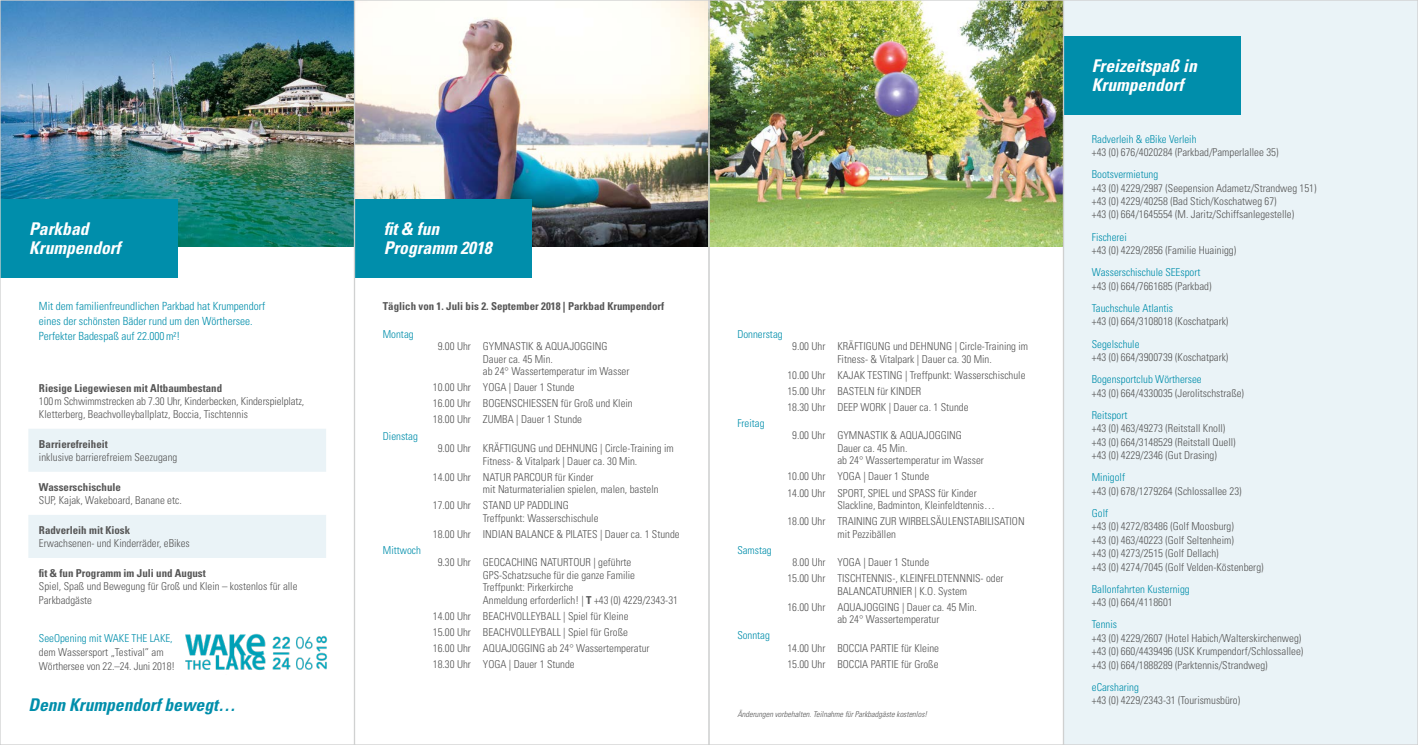
<style>
.page{position:relative;width:1418px;height:745px;background:#fff}
.page>*{position:absolute;margin:0;border:0;box-sizing:border-box;transform-origin:0 0}
.t1{font:italic 700 condensed 17.5px/18.8px "Univers LT Std";color:#fff}
.t2{font:italic 700 condensed 17.5px "Univers LT Std";color:#008eab}
.t3{font:300 condensed 11.25px/15px "Univers";color:#008eab}
.t4{font:300 condensed 10.88px/16px "Univers";color:#565656}
.t5{font:300 condensed 10.88px "Univers";color:#008eab}
.t6{font:700 condensed 10.88px "Univers";color:#565656}
.t7{font:italic 300 condensed 8.12px "Univers";color:#565656}
.s1{font-weight:700}
</style>
<div class="page">
<img style="left:2px;top:2px;width:1059px;height:244px">
<div style="left:1063px;top:0;width:354px;height:744px;background:#eaf3f7"></div>
<div style="left:0;top:199px;width:177px;height:78px;background:#008eab"></div>
<div style="left:1063px;top:36px;width:177px;height:78px;background:#008eab"></div>
<div style="left:354px;top:199px;width:177px;height:78px;background:#008eab"></div>
<svg style="left:28px;top:429px;width:298px;height:128px"></svg>
<img style="left:185px;top:633px;width:143px;height:37px">
<h1 class="t1" style="left:29px;top:219px;width:93px">Parkbad<br>Krumpendorf</h1>
<p class="t3" style="left:39px;top:299px;width:228px">Mit dem familienfreundlichen Parkbad hat Krumpendorf eines der schönsten Bäder rund um den Wörthersee.<br>Perfekter Badespaß auf 22.000m²!</p>
<p class="t6" style="left:39px;top:381px;width:185px">Riesige Liegewiesen mit Altbaumbestand</p>
<p class="t4" style="left:39px;top:394px;width:267px;line-height:13.1px">100m Schwimmstrecken ab 7.30 Uhr, Kinderbecken, Kinderspielplatz,<br>Kletterberg, Beachvolleyballplatz, Boccia, Tischtennis</p>
<p class="t6" style="left:39px;top:437px;width:70px">Barrierefreiheit</p>
<p class="t4" style="left:39px;top:449px;width:140px">inklusive barrierefreiem Seezugang</p>
<p class="t6" style="left:39px;top:480px;width:83px">Wasserschischule</p>
<p class="t4" style="left:39px;top:492px;width:144px">SUP, Kajak, Wakeboard, Banane etc.</p>
<p class="t6" style="left:39px;top:523px;width:93px">Radverleih mit Kiosk</p>
<p class="t4" style="left:39px;top:535px;width:152px">Erwachsenen- und Kinderräder, eBikes</p>
<p class="t6" style="left:39px;top:566px;width:168px">fit &amp; fun Programm im Juli und August</p>
<p class="t4" style="left:39px;top:579px;width:260px;line-height:13.1px">Spiel, Spaß und Bewegung für Groß und Klein – kostenlos für alle<br>Parkbadgäste</p>
<p class="t5" style="left:39px;top:631px;width:135px">SeeOpening mit WAKE THE LAKE,</p>
<p class="t4" style="left:39px;top:645px;width:137px;line-height:13.8px">dem Wassersport „Testival” am<br>Wörthersee von 22.–24. Juni 2018!</p>
<h1 class="t2" style="left:28px;top:693px;width:209px">Denn Krumpendorf bewegt…</h1>
<h1 class="t1" style="left:384px;top:219px;width:109px">fit &amp; fun<br>Programm 2018</h1>
<p class="t6" style="left:383px;top:299px;width:283px">Täglich von 1. Juli bis 2. September 2018 | Parkbad Krumpendorf</p>
<p class="t5" style="left:383px;top:327px;width:32px">Montag</p>
<p class="t4" style="left:483px;top:340px;width:148px;line-height:12.5px;text-indent:-45px">9.00 Uhr GYMNASTIK &amp; AQUAJOGGING<br>Dauer ca. 45 Min.<br>ab 24° Wassertemperatur im Wasser</p>
<p class="t4" style="left:433px;top:379px;width:201px">10.00 Uhr YOGA | Dauer 1 Stunde<br>16.00 Uhr BOGENSCHIESSEN für Groß und Klein<br>18.00 Uhr ZUMBA | Dauer 1 Stunde</p>
<p class="t5" style="left:383px;top:429px;width:37px">Dienstag</p>
<p class="t4" style="left:483px;top:441px;width:192px;line-height:12.5px;text-indent:-45px">9.00 Uhr KRÄFTIGUNG und DEHNUNG | Circle-Training im<br>Fitness- &amp; Vitalpark | Dauer ca. 30 Min.</p>
<p class="t4" style="left:483px;top:470px;width:177px;line-height:12.5px;text-indent:-50px">14.00 Uhr NATUR PARCOUR für Kinder<br>mit Naturmaterialien spielen, malen, basteln</p>
<p class="t4" style="left:483px;top:499px;width:117px;line-height:12.5px;text-indent:-50px">17.00 Uhr STAND UP PADDLING<br>Treffpunkt: Wasserschischule</p>
<p class="t4" style="left:433px;top:525px;width:248px">18.00 Uhr INDIAN BALANCE &amp; PILATES | Dauer ca. 1 Stunde</p>
<p class="t5" style="left:383px;top:543px;width:40px">Mittwoch</p>
<p class="t4" style="left:483px;top:556px;width:197px;line-height:12.5px;text-indent:-45px">9.30 Uhr GEOCACHING NATURTOUR | geführte GPS-Schatzsuche für die ganze Familie Treffpunkt: Pirkerkirche<br>Anmeldung erforderlich! | <span class="s1">T</span> +43 (0) 4229/2343-31</p>
<p class="t4" style="left:433px;top:607px;width:218px">14.00 Uhr BEACHVOLLEYBALL | Spiel für Kleine 15.00 Uhr BEACHVOLLEYBALL | Spiel für Große 16.00 Uhr AQUAJOGGING ab 24° Wassertemperatur 18.30 Uhr YOGA | Dauer 1 Stunde</p>
<p class="t5" style="left:737px;top:327px;width:47px">Donnerstag</p>
<p class="t4" style="left:837px;top:340px;width:192px;line-height:12.5px;text-indent:-45px">9.00 Uhr KRÄFTIGUNG und DEHNUNG | Circle-Training im<br>Fitness- &amp; Vitalpark | Dauer ca. 30 Min.</p>
<p class="t4" style="left:787px;top:366px;width:240px">10.00 Uhr KAJAK TESTING | Treffpunkt: Wasserschischule<br>15.00 Uhr BASTELN für KINDER<br>18.30 Uhr DEEP WORK | Dauer ca. 1 Stunde</p>
<p class="t5" style="left:737px;top:416px;width:29px">Freitag</p>
<p class="t5" style="left:737px;top:543px;width:36px">Samstag</p>
<p class="t5" style="left:737px;top:628px;width:34px">Sonntag</p>
<p class="t4" style="left:837px;top:429px;width:148px;line-height:12.5px;text-indent:-45px">9.00 Uhr GYMNASTIK &amp; AQUAJOGGING<br>Dauer ca. 45 Min.<br>ab 24° Wassertemperatur im Wasser</p>
<p class="t4" style="left:787px;top:468px;width:191px">10.00 Uhr YOGA | Dauer 1 Stunde<br>14.00 Uhr SPORT, SPIEL und SPASS für Kinder</p>
<p class="t4" style="left:787px;top:497px;width:239px;text-indent:50px">Slackline, Badminton, Kleinfeldtennis…<br>18.00 Uhr TRAINING ZUR WIRBELSÄULENSTABILISATION</p>
<p class="t4" style="left:837px;top:525px;width:60px">mit Pezzibällen</p>
<p class="t4" style="left:787px;top:554px;width:218px;text-indent:5px">8.00 Uhr YOGA | Dauer 1 Stunde<br>15.00 Uhr TISCHTENNIS-, KLEINFELDTENNNIS- oder</p>
<p class="t4" style="left:787px;top:582px;width:191px;text-indent:50px">BALANCATURNIER | K.O. System<br>16.00 Uhr AQUAJOGGING | Dauer ca. 45 Min.</p>
<p class="t4" style="left:837px;top:611px;width:103px">ab 24° Wassertemperatur</p>
<p class="t4" style="left:787px;top:639px;width:153px">14.00 Uhr BOCCIA PARTIE für Kleine<br>15.00 Uhr BOCCIA PARTIE für Große</p>
<p class="t7" style="left:737px;top:708px;width:191px">Änderungen vorbehalten. Teilnahme für Parkbadgäste kostenlos!</p>
<h1 class="t1" style="left:1091px;top:56px;width:106px">Freizeitspaß in<br>Krumpendorf</h1>
<p class="t5" style="left:1091px;top:132px;width:106px">Radverleih &amp; eBike Verleih</p>
<p class="t4" style="left:1091px;top:144px;width:188px">+43 (0) 676/4020284 (Parkbad/Pamperlallee 35)</p>
<p class="t5" style="left:1091px;top:168px;width:68px">Bootsvermietung</p>
<p class="t4" style="left:1091px;top:181px;width:226px;line-height:13.4px">+43 (0) 4229/2987 (Seepension Adametz/Strandweg 151) +43 (0) 4229/40258 (Bad Stich/Koschatweg 67)<br>+43 (0) 664/1645554 (M. Jaritz/Schiffsanlegestelle)</p>
<p class="t5" style="left:1091px;top:230px;width:37px">Fischerei</p>
<p class="t4" style="left:1091px;top:242px;width:146px">+43 (0) 4229/2856 (Familie Huainigg)</p>
<p class="t5" style="left:1091px;top:266px;width:110px">Wasserschischule SEEsport</p>
<p class="t4" style="left:1091px;top:278px;width:121px">+43 (0) 664/7661685 (Parkbad)</p>
<p class="t5" style="left:1091px;top:301px;width:83px">Tauchschule Atlantis</p>
<p class="t4" style="left:1091px;top:313px;width:138px">+43 (0) 664/3108018 (Koschatpark)</p>
<p class="t5" style="left:1091px;top:337px;width:49px">Segelschule</p>
<p class="t4" style="left:1091px;top:349px;width:138px">+43 (0) 664/3900739 (Koschatpark)</p>
<p class="t5" style="left:1091px;top:372px;width:111px">Bogensportclub Wörthersee</p>
<p class="t4" style="left:1091px;top:384px;width:154px">+43 (0) 664/4330035 (Jerolitschstraße)</p>
<p class="t5" style="left:1091px;top:408px;width:37px">Reitsport</p>
<p class="t4" style="left:1091px;top:421px;width:145px;line-height:13.4px">+43 (0) 463/49273 (Reitstall Knoll) +43 (0) 664/3148529 (Reitstall Quell) +43 (0) 4229/2346 (Gut Drasing)</p>
<p class="t5" style="left:1091px;top:470px;width:35px">Minigolf</p>
<p class="t4" style="left:1091px;top:482px;width:151px">+43 (0) 678/1279264 (Schlossallee 23)</p>
<p class="t5" style="left:1091px;top:506px;width:18px">Golf</p>
<p class="t4" style="left:1091px;top:519px;width:173px;line-height:13.4px">+43 (0) 4272/83486 (Golf Moosburg)<br>+43 (0) 463/40223 (Golf Seltenheim)<br>+43 (0) 4273/2515 (Golf Dellach)<br>+43 (0) 4274/7045 (Golf Velden-Köstenberg)</p>
<p class="t5" style="left:1091px;top:582px;width:99px">Ballonfahrten Kusternigg</p>
<p class="t4" style="left:1091px;top:594px;width:82px">+43 (0) 664/4118601</p>
<p class="t5" style="left:1091px;top:617px;width:27px">Tennis</p>
<p class="t4" style="left:1091px;top:631px;width:213px;line-height:13.4px">+43 (0) 4229/2607 (Hotel Habich/Walterskirchenweg) +43 (0) 660/4439496 (USK Krumpendorf/Schlossallee) +43 (0) 664/1888289 (Parktennis/Strandweg)</p>
<p class="t5" style="left:1091px;top:680px;width:49px">eCarsharing</p>
<p class="t4" style="left:1091px;top:692px;width:150px">+43 (0) 4229/2343-31 (Tourismusbüro)</p>
</div>
